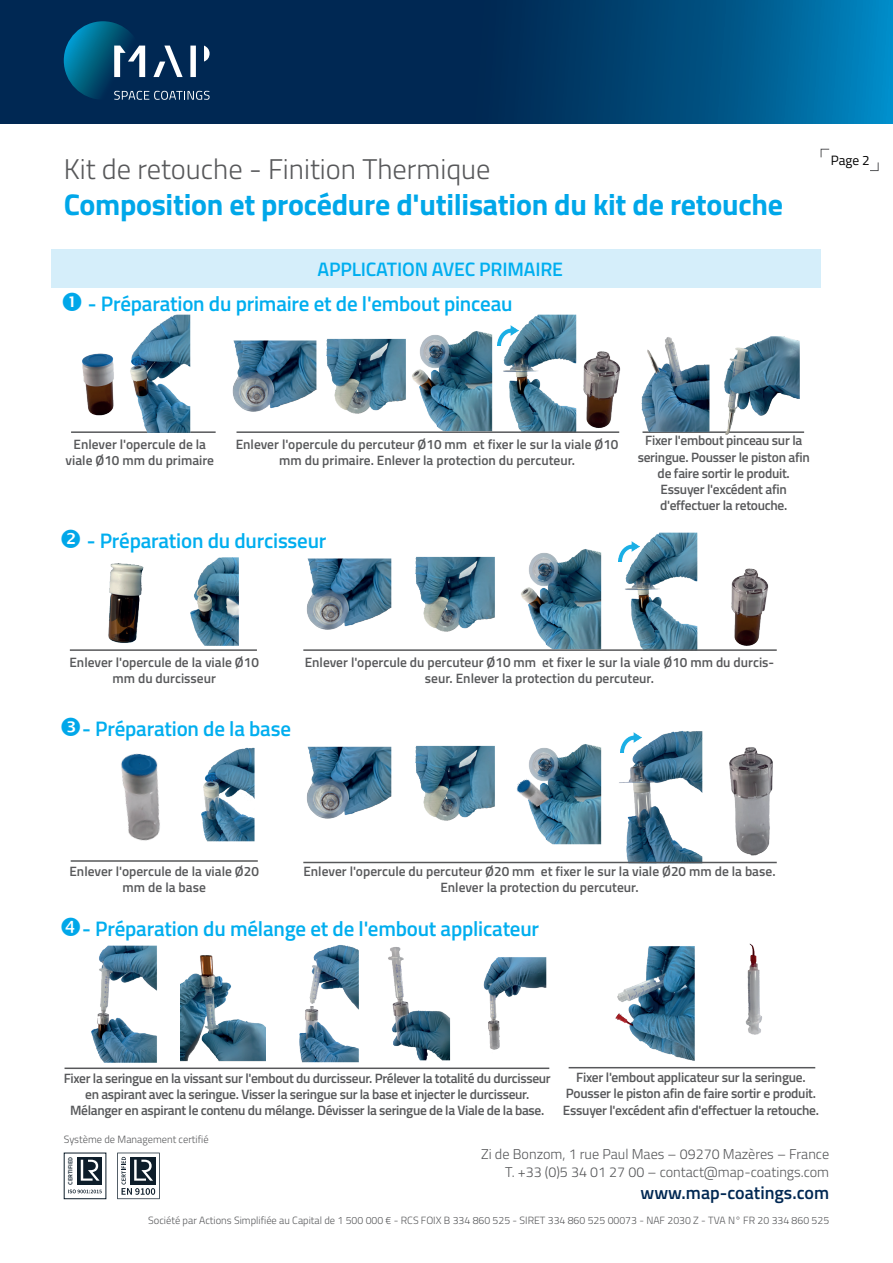
<style>
.page{position:relative;width:893px;height:1263px;background:#fff}
.page>*{position:absolute;margin:0;border:0;box-sizing:border-box;transform-origin:0 0}
.t1{font:700 30px "Titillium";letter-spacing:-.01em;color:#00a7e9}
.t2{font:300 28.5px "Titillium";color:#57585a}
.t3{font:600 21px "Titillium";letter-spacing:-.01em;color:#00aeef}
.t4{font:600 19.5px "Titillium";letter-spacing:-.01em;color:#00aeef}
.t5{font:600 18px "Titillium";color:#002853}
.t6{font:300 14.25px/18px "Titillium";color:#57585a;text-align:right}
.t7{font:600 13.5px/16.2px "Titillium";letter-spacing:-.02em;color:#57585a;text-align:center}
.t8{font:600 13.5px/16.2px "Titillium";color:#57585a;text-align:center}
.t9{font:13.5px "Titillium Web";color:#000001}
.t10{font:300 10.5px "Titillium";color:#57585a}
.t11{font:600 6.3px "Source Sans Pro";color:#0d1d2a}
</style>
<div class="page">
<svg style="left:0;top:0;width:893px;height:123px"></svg>
<svg style="left:64px;top:21px;width:78px;height:79px"></svg>
<svg style="left:114px;top:46px;width:31px;height:31px"></svg>
<svg style="left:153px;top:46px;width:30px;height:31px"></svg>
<svg style="left:190px;top:46px;width:20px;height:31px"></svg>
<svg style="left:114px;top:91px;width:96px;height:9px"></svg>
<svg style="left:820px;top:148px;width:10px;height:10px"></svg>
<svg style="left:870px;top:162px;width:9px;height:9px"></svg>
<svg style="left:117px;top:1152px;width:43px;height:47px"></svg>
<svg style="left:77px;top:1157px;width:25px;height:27px"></svg>
<svg style="left:81px;top:1160px;width:19px;height:21px"></svg>
<svg style="left:68px;top:1189px;width:34px;height:4px"></svg>
<img style="left:69px;top:563px;width:163px;height:88px">
<img style="left:183px;top:557px;width:56px;height:88px">
<img style="left:306px;top:558px;width:86px;height:72px">
<img style="left:415px;top:556px;width:80px;height:76px">
<img style="left:521px;top:549px;width:81px;height:100px">
<img style="left:618px;top:533px;width:80px;height:116px">
<img style="left:731px;top:568px;width:38px;height:78px">
<img style="left:306px;top:746px;width:86px;height:73px">
<img style="left:415px;top:745px;width:80px;height:76px">
<img style="left:529px;top:744px;width:73px;height:101px">
<img style="left:121px;top:753px;width:39px;height:88px">
<img style="left:201px;top:747px;width:54px;height:95px">
<img style="left:516px;top:773px;width:35px;height:45px">
<img style="left:607px;top:730px;width:91px;height:134px">
<img style="left:698px;top:731px;width:79px;height:133px">
<hr style="left:303px;top:649px;width:474px;height:2px;background:#57585a">
<hr style="left:303px;top:862px;width:474px;height:1px;background:#57585a">
<hr style="left:70px;top:649px;width:187px;height:2px;background:#57585a">
<hr style="left:71px;top:860px;width:187px;height:2px;background:#57585a">
<img style="left:91px;top:945px;width:66px;height:117px">
<hr style="left:65px;top:1067px;width:484px;height:2px;background:#57585a">
<img style="left:181px;top:955px;width:85px;height:107px">
<img style="left:299px;top:945px;width:60px;height:117px">
<img style="left:388px;top:947px;width:63px;height:114px">
<img style="left:483px;top:957px;width:64px;height:93px">
<hr style="left:569px;top:1067px;width:246px;height:1px;background:#57585a">
<img style="left:615px;top:946px;width:80px;height:115px">
<img style="left:745px;top:943px;width:17px;height:92px">
<div style="left:51px;top:249px;width:770px;height:38px;background:#d5eefa"></div>
<img style="left:232px;top:340px;width:85px;height:72px">
<img style="left:326px;top:338px;width:80px;height:76px">
<img style="left:412px;top:331px;width:81px;height:100px">
<img style="left:497px;top:315px;width:80px;height:116px">
<img style="left:565px;top:326px;width:56px;height:107px">
<hr style="left:236px;top:431px;width:383px;height:2px;background:#57585a">
<hr style="left:71px;top:431px;width:145px;height:2px;background:#57585a">
<img style="left:71px;top:353px;width:55px;height:80px">
<img style="left:118px;top:315px;width:83px;height:117px">
<img style="left:641px;top:337px;width:68px;height:96px">
<img style="left:709px;top:287px;width:106px;height:147px">
<img style="left:497px;top:326px;width:21px;height:19px">
<img style="left:618px;top:542px;width:21px;height:19px">
<img style="left:620px;top:733px;width:21px;height:19px">
<h2 class="t2" style="left:64px;top:148px;width:428px">Kit de retouche - Finition Thermique</h2>
<h1 class="t1" style="left:64px;top:181px;width:721px">Composition et procédure d'utilisation du kit de retouche</h1>
<h3 class="t4" style="left:318px;top:254px;width:247px">APPLICATION AVEC PRIMAIRE</h3>
<h3 class="t3" style="left:88px;top:288px;width:426px">- Préparation du primaire et de l'embout pinceau</h3>
<p class="t9" style="left:831px;top:151px;width:40px">Page 2</p>
<p class="t8" style="left:66px;top:435px;width:150px">Enlever l'opercule de la viale Ø10 mm du primaire</p>
<p class="t8" style="left:236px;top:435px;width:384px">Enlever l'opercule du percuteur Ø10 mm et fixer le sur la viale Ø10 mm du primaire. Enlever la protection du percuteur.</p>
<h3 class="t3" style="left:87px;top:525px;width:241px">- Préparation du durcisseur</h3>
<p class="t7" style="left:638px;top:432px;width:174px">Fixer l'embout pinceau sur la seringue. Pousser le piston afin de faire sortir le produit.<br>Essuyer l'excédent afin d'effectuer la retouche.</p>
<p class="t8" style="left:70px;top:653px;width:191px">Enlever l'opercule de la viale Ø10 mm du durcisseur</p>
<p class="t8" style="left:305px;top:653px;width:471px">Enlever l'opercule du percuteur Ø10 mm et fixer le sur la viale Ø10 mm du durcis&shy;seur. Enlever la protection du percuteur.</p>
<h3 class="t3" style="left:82px;top:712px;width:210px">- Préparation de la base</h3>
<p class="t8" style="left:70px;top:862px;width:191px">Enlever l'opercule de la viale Ø20 mm de la base</p>
<p class="t8" style="left:303px;top:862px;width:474px">Enlever l'opercule du percuteur Ø20 mm et fixer le sur la viale Ø20 mm de la base.<br>Enlever la protection du percuteur.</p>
<h3 class="t3" style="left:82px;top:912px;width:458px">- Préparation du mélange et de l'embout applicateur</h3>
<p class="t7" style="left:64px;top:1069px;width:488px">Fixer la seringue en la vissant sur l'embout du durcisseur. Prélever la totalité du durcisseur en aspirant avec la seringue. Visser la seringue sur la base et injecter le durcisseur.<br>Mélanger en aspirant le contenu du mélange. Dévisser la seringue de la Viale de la base.</p>
<p class="t7" style="left:563px;top:1069px;width:258px">Fixer l'embout applicateur sur la seringue.<br>Pousser le piston afin de faire sortir e produit.<br>Essuyer l'excédent afin d'effectuer la retouche.</p>
<p class="t10" style="left:64px;top:1132px;width:146px">Système de Management certifié</p>
<p class="t11" style="left:66px;top:1185px;width:30px;rotate:-90deg">CERTIFIED</p>
<p class="t6" style="left:481px;top:1144px;width:349px">Zi de Bonzom, 1 rue Paul Maes – 09270 Mazères – France<br>T. +33 (0)5 34 01 27 00 – contact@map-coatings.com</p>
<h3 class="t5" style="left:640px;top:1179px;width:190px">www.map-coatings.com</h3>
<p class="t10" style="left:148px;top:1213px;width:682px">Société par Actions Simplifiée au Capital de 1 500 000 € - RCS FOIX B 334 860 525 - SIRET 334 860 525 00073 - NAF 2030 Z - TVA N° FR 20 334 860 525</p>
</div>
